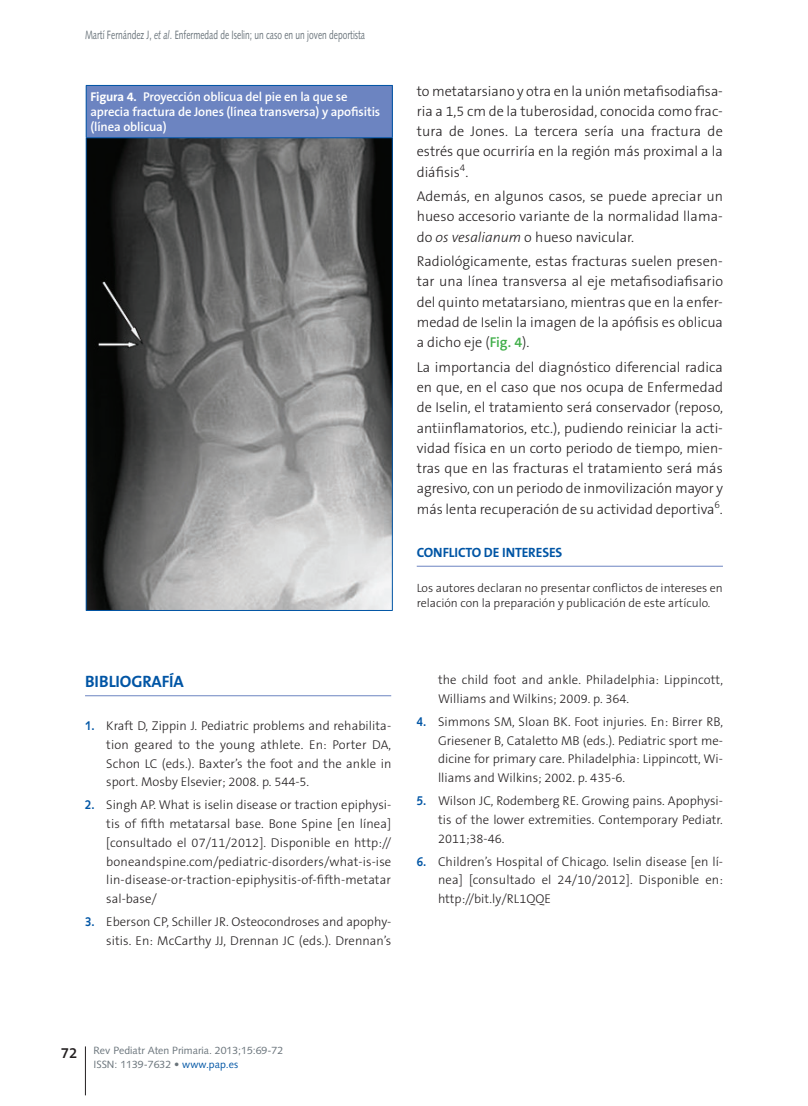
<style>
.page{position:relative;width:808px;height:1106px;background:#fff}
.page>*{position:absolute;margin:0;border:0;box-sizing:border-box;transform-origin:0 0}
._001_LADILLO_1{font:700 16.5px "The Sans B7";letter-spacing:-.01em;color:#0155a5}
.t1{font:600 15px "The Sans B6";color:#231f20}
.t2{font:300 14.25px/20.2px "The Sans B3";color:#231f20;text-align:justify}
._000_conflicto_de_in{font:700 13.5px "The Sans B7";letter-spacing:-.01em;color:#0155a5}
.t3{font:300 12.75px/18.8px "The Sans B3";letter-spacing:.005em;color:#231f20;text-align:justify}
.txt_comun{font:600 12.75px/15px "The Sans B6";letter-spacing:-.01em;color:#fff}
.t4{font:300 12px/15px "The Sans B3";color:#231f20}
.t5{font:12px "Syntax";color:#6a747b;scale:.7 1}
.t6{font:10.5px/13.2px "Syntax";color:#6a747b}
.s1{font-style:italic}
.s2{font-family:"The Sans B7";font-weight:700}
.s3{font-family:"Syntax";font-weight:700;color:#0155a5}
.s4{font-family:"The Sans B6";font-weight:600;color:#40ae49}
.s5{color:#0155a5}
</style>
<div class="page">
<hr style="left:85px;top:1046px;width:1px;height:49px;background:#231f20">
<hr style="left:417px;top:566px;width:306px;height:1px;background:#6c84c1">
<hr style="left:85px;top:695px;width:306px;height:1px;background:#6c84c1">
<img style="left:87px;top:138px;width:305px;height:472px">
<div style="left:86px;top:85px;width:306px;height:53px;background:#6c84c1"></div>
<hr style="left:86px;top:86px;width:1px;height:51px;background:#0155a5">
<hr style="left:392px;top:86px;width:1px;height:51px;background:#0155a5">
<hr style="left:86px;top:85px;width:307px;height:1px;background:#0155a5">
<hr style="left:86px;top:138px;width:1px;height:472px;background:#0155a5">
<hr style="left:392px;top:138px;width:1px;height:472px;background:#0155a5">
<hr style="left:86px;top:137px;width:307px;height:1px;background:#0155a5">
<hr style="left:86px;top:610px;width:307px;height:1px;background:#0155a5">
<p class="t5" style="left:85px;top:28px;width:402px">Martí Fernández J, <span class="s1">et al</span>. Enfermedad de Iselin; un caso en un joven deportista</p>
<p class="txt_comun" style="left:90px;top:90px;width:291px"><span class="s2">Figura 4.</span> Proyección oblicua del pie en la que se aprecia fractura de Jones (línea transversa) y apofisitis (línea oblicua)</p>
<p class="_001_LADILLO_1" style="left:85px;top:672px;width:100px">BIBLIOGRAFÍA</p>
<p class="t3" style="left:106px;top:717px;width:287px;text-indent:-21px"><span class="s3">1.</span> Kraft D, Zippin J. Pediatric problems and rehabilita&shy;tion geared to the young athlete. En: Porter DA, Schon LC (eds.). Baxter’s the foot and the ankle in sport. Mosby Elsevier; 2008. p. 544-5.</p>
<p class="t3" style="left:106px;top:796px;width:287px;text-indent:-21px"><span class="s3">2.</span> Singh AP. What is iselin disease or traction epiphysi&shy;tis of fifth metatarsal base. Bone Spine [en línea] [consultado el 07/11/2012]. Disponible en http:// boneandspine.com/pediatric-disorders/what-is-ise lin-disease-or-traction-epiphysitis-of-fifth-metatar sal-base/</p>
<p class="t3" style="left:85px;top:913px;width:308px;text-align:right"><span class="s3">3.</span> Eberson CP, Schiller JR. Osteocondroses and apophy&shy;sitis. En: McCarthy JJ, Drennan JC (eds.). Drennan’s</p>
<p class="t2" style="left:417px;top:81px;width:308px">to metatarsiano y otra en la unión metafisodiafisa&shy;ria a 1,5 cm de la tuberosidad, conocida como frac&shy;tura de Jones. La tercera sería una fractura de estrés que ocurriría en la región más proximal a la diáfisis<sup>4</sup>.</p>
<p class="t2" style="left:417px;top:187px;width:308px">Además, en algunos casos, se puede apreciar un hueso accesorio variante de la normalidad llama&shy;do <span class="s1">os vesalianum</span> o hueso navicular.</p>
<p class="t2" style="left:417px;top:252px;width:308px">Radiológicamente, estas fracturas suelen presen&shy;tar una línea transversa al eje metafisodiafisario del quinto metatarsiano, mientras que en la enfer&shy;medad de Iselin la imagen de la apófisis es oblicua a dicho eje (<span class="s4">Fig. 4</span>).</p>
<p class="t2" style="left:417px;top:357px;width:308px">La importancia del diagnóstico diferencial radica en que, en el caso que nos ocupa de Enfermedad de Iselin, el tratamiento será conservador (reposo, antiinflamatorios, etc.), pudiendo reiniciar la acti&shy;vidad física en un corto periodo de tiempo, mien&shy;tras que en las fracturas el tratamiento será más agresivo, con un periodo de inmovilización mayor y más lenta recuperación de su actividad deportiva<sup>6</sup>.</p>
<p class="_000_conflicto_de_in" style="left:417px;top:545px;width:147px">CONFLICTO DE INTERESES</p>
<p class="t4" style="left:417px;top:580px;width:308px">Los autores declaran no presentar conflictos de intereses en relación con la preparación y publicación de este artículo.</p>
<p class="t3" style="left:438px;top:671px;width:286px">the child foot and ankle. Philadelphia: Lippincott,<br>Williams and Wilkins; 2009. p. 364.</p>
<p class="t3" style="left:438px;top:712px;width:287px;text-indent:-21px"><span class="s3">4.</span> Simmons SM, Sloan BK. Foot injuries. En: Birrer RB, Griesener B, Cataletto MB (eds.). Pediatric sport me&shy;dicine for primary care. Philadelphia: Lippincott, Wi&shy;lliams and Wilkins; 2002. p. 435-6.</p>
<p class="t3" style="left:438px;top:792px;width:286px;text-indent:-21px"><span class="s3">5.</span> Wilson JC, Rodemberg RE. Growing pains. Apophysi&shy;tis of the lower extremities. Contemporary Pediatr.<br>2011;38-46.</p>
<p class="t3" style="left:438px;top:852px;width:286px;text-indent:-21px"><span class="s3">6.</span> Children’s Hospital of Chicago. Iselin disease [en lí&shy;nea] [consultado el 24/10/2012]. Disponible en: http://bit.ly/RL1QQE</p>
<p class="t1" style="left:61px;top:1044px;width:18px">72</p>
<p class="t6" style="left:94px;top:1044px;width:191px">Rev Pediatr Aten Primaria. 2013;15:69-72<br>ISSN: 1139-7632 • <span class="s5">www.pap.es</span></p>
</div>
